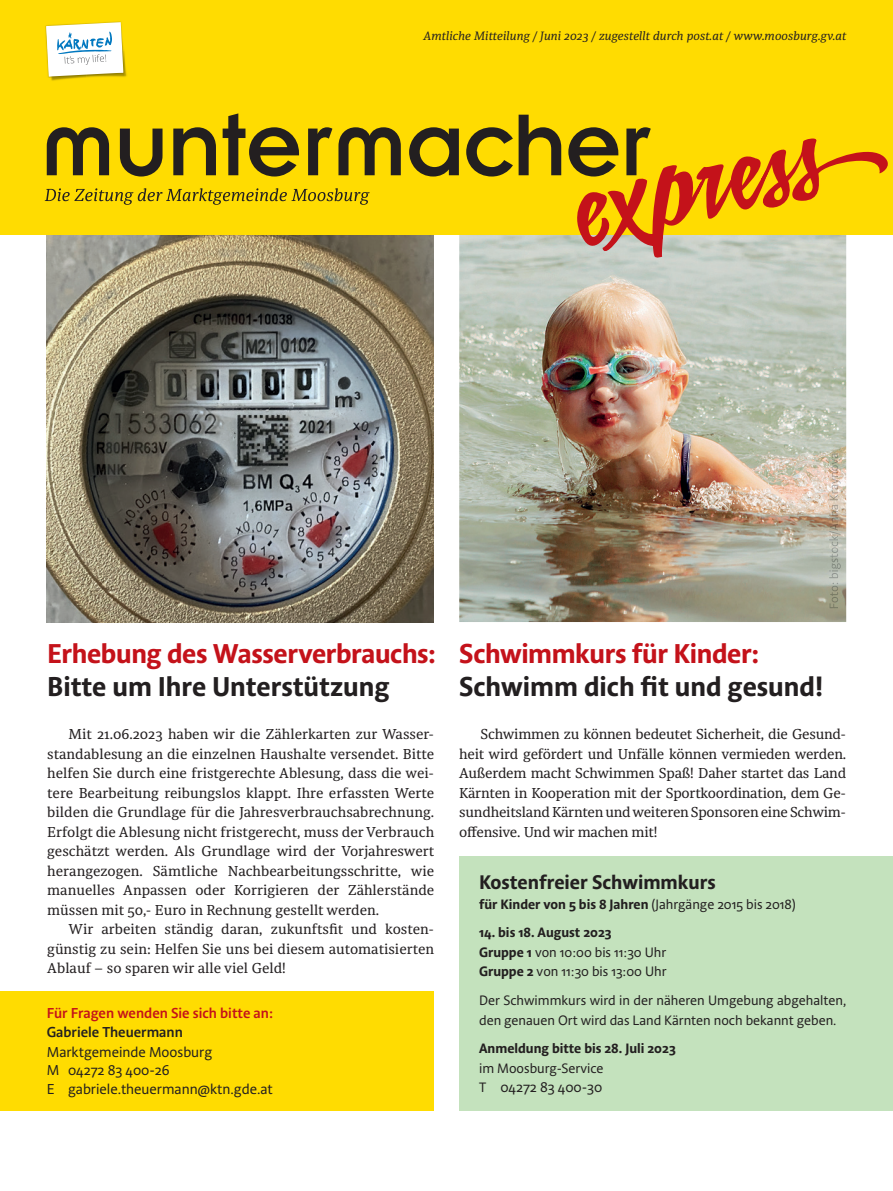
<style>
.page{position:relative;width:893px;height:1191px;background:#fff}
.page>*{position:absolute;margin:0;border:0;box-sizing:border-box;transform-origin:0 0}
.t1{font:700 27px "Acorde";letter-spacing:-.015em;color:#c4121a}
.t2{font:700 27px "Acorde";color:#231f20}
.t3{font:700 19.5px "Acorde";color:#231f20}
.t4{font:14.25px/19.5px "Sindelar Regular A";color:#231f20;text-align:justify}
.t5{font:14.25px/18px "Acorde";color:#231f20}
.t6{font:600 14.25px "Acorde";color:#c4121a}
.t7{font:600 14.25px "Acorde";color:#231f20}
.t8{font:13.5px/19.5px "Acorde";color:#231f20}
.t9{font:700 13.5px "Acorde";color:#231f20}
.t10{font:12px "Sindelar Regular A Italic";color:#231f20}
.s1{font-weight:400}
.s2{font-weight:700}
.s3{font-size:13.5px}
</style>
<div class="page">
<div style="left:459px;top:856px;width:434px;height:254px;background:#c4e2bd"></div>
<img style="left:47px;top:259px;width:387px;height:363px">
<div style="left:0;top:991px;width:434px;height:119px;background:#ffdc01"></div>
<img style="left:459px;top:259px;width:387px;height:363px">
<div style="left:0;top:0;width:893px;height:235px;background:#ffdc01"></div>
<svg style="left:45px;top:113px;width:843px;height:146px"></svg>
<img style="left:51px;top:78px;width:25px;height:3px">
<img style="left:125px;top:64px;width:2px;height:13px">
<img style="left:48px;top:47px;width:77px;height:31px">
<svg style="left:46px;top:22px;width:77px;height:55px;background:#e3eadc"></svg>
<img style="left:829px;top:453px;width:12px;height:155px">
<p class="t10" style="left:424px;top:28px;width:424px">Amtliche Mitteilung / Juni 2023 / zugestellt durch post.at / www.moosburg.gv.at</p>
<h1 class="t1" style="left:47px;top:637px;width:390px">Erhebung des Wasserverbrauchs:</h1>
<h1 class="t2" style="left:47px;top:670px;width:344px">Bitte um Ihre Unterstützung</h1>
<p class="t4" style="left:47px;top:725px;width:388px;text-indent:21px">Mit 21.06.2023 haben wir die Zählerkarten zur Wasser&shy;standablesung an die einzelnen Haushalte versendet. Bitte helfen Sie durch eine fristgerechte Ablesung, dass die wei&shy;tere Bearbeitung reibungslos klappt. Ihre erfassten Werte bilden die Grundlage für die Jahresverbrauchsabrechnung.<br>Erfolgt die Ablesung nicht fristgerecht, muss der Verbrauch geschätzt werden. Als Grundlage wird der Vorjahreswert herangezogen. Sämtliche Nachbearbeitungsschritte, wie manuelles Anpassen oder Korrigieren der Zählerstände müssen mit 50,- Euro in Rechnung gestellt werden.</p>
<p class="t4" style="left:47px;top:920px;width:388px;text-indent:21px">Wir arbeiten ständig daran, zukunftsfit und kosten&shy;günstig zu sein: Helfen Sie uns bei diesem automatisierten Ablauf – so sparen wir alle viel Geld!</p>
<p class="t6" style="left:47px;top:1004px;width:228px">Für Fragen wenden Sie sich bitte an:</p>
<p class="t7" style="left:47px;top:1023px;width:138px">Gabriele Theuermann</p>
<p class="t5" style="left:47px;top:1043px;width:167px">Marktgemeinde Moosburg<br>M 04272 83 400-26</p>
<p class="t5" style="left:47px;top:1081px;width:228px">E gabriele.theuermann@ktn.gde.at</p>
<h1 class="t1" style="left:459px;top:636px;width:301px">Schwimmkurs für Kinder:</h1>
<h1 class="t2" style="left:459px;top:669px;width:366px">Schwimm dich fit und gesund!</h1>
<p class="t4" style="left:459px;top:725px;width:388px;text-indent:21px">Schwimmen zu können bedeutet Sicherheit, die Gesund&shy;heit wird gefördert und Unfälle können vermieden werden.<br>Außerdem macht Schwimmen Spaß! Daher startet das Land Kärnten in Kooperation mit der Sportkoordination, dem Ge&shy;sundheitsland Kärnten und weiteren Sponsoren eine Schwim&shy;o ensive. Und wir machen mit!</p>
<h2 class="t3" style="left:479px;top:870px;width:238px">Kostenfreier Schwimmkurs</h2>
<p class="t9" style="left:479px;top:896px;width:318px">für Kinder von 5 bis 8 Jahren <span class="s1">(Jahrgänge 2015 bis 2018)</span></p>
<p class="t8" style="left:479px;top:923px;width:189px"><span class="s2">14. bis 18. August 2023<br>Gruppe 1</span> von 10:00 bis 11:30 Uhr<br><span class="s2">Gruppe 2</span> von 11:30 bis 13:00 Uhr</p>
<p class="t8" style="left:479px;top:991px;width:369px">Der Schwimmkurs wird in der näheren Umgebung abgehalten, den genauen Ort wird das Land Kärnten noch bekannt geben.</p>
<p class="t9" style="left:479px;top:1040px;width:198px">Anmeldung bitte bis 28. Juli 2023</p>
<p class="t8" style="left:479px;top:1058px;width:126px">im Moosburg-Service</p>
<p class="t5" style="left:479px;top:1079px;width:125px"><span class="s3">T</span> 04272 83 400-30</p>
</div>
